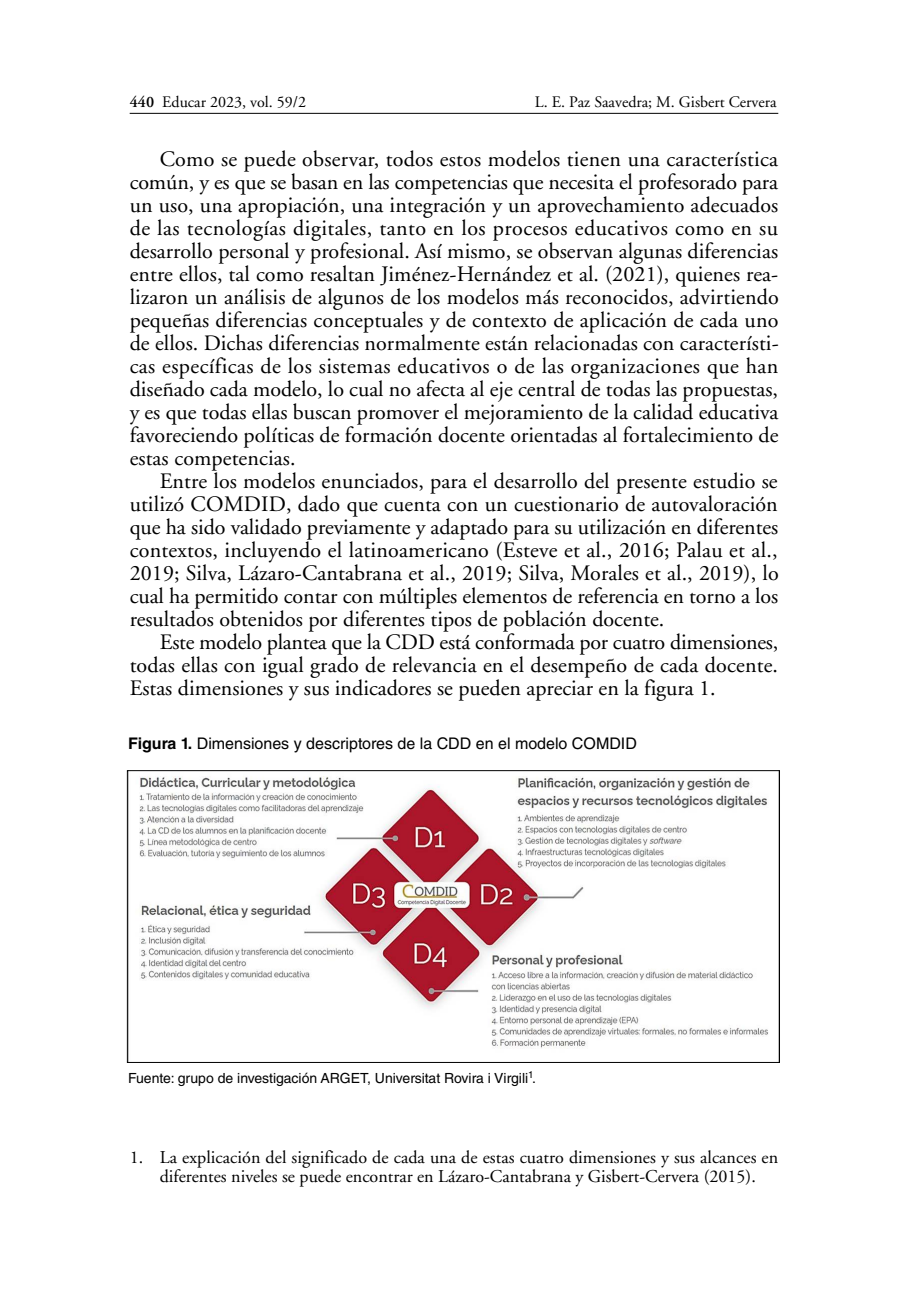
<style>
.page{position:relative;width:908px;height:1304px;background:#fff}
.page>*{position:absolute;margin:0;border:0;box-sizing:border-box;transform-origin:0 0}
.t1{font:22px/23px "Adobe Garamond";color:#000;text-align:justify}
.t2{font:18px/19px "Adobe Garamond";letter-spacing:.005em;color:#000;text-align:center}
.t3{font:16px "Helvetica LT Std";color:#000}
.t4{font:16px "Adobe Garamond";color:#000}
.t5{font:14px "Helvetica LT Std";color:#000}
.s1{font-weight:600}
.s2{font-weight:700}
</style>
<div class="page">
<hr style="left:130px;top:113px;width:648px;height:1px;background:#000">
<img style="left:139px;top:776px;width:629px;height:272px">
<p class="t4" style="left:130px;top:93px;width:178px"><span class="s1">440</span> Educar 2023, vol. 59/2</p>
<p class="t4" style="left:534px;top:93px;width:243px">L. E. Paz Saavedra; M. Gisbert Cervera</p>
<p class="t1" style="left:130px;top:149px;width:650px;text-indent:30px">Como se puede observar, todos estos modelos tienen una característica común, y es que se basan en las competencias que necesita el profesorado para un uso, una apropiación, una integración y un aprovechamiento adecuados de las tecnologías digitales, tanto en los procesos educativos como en su desarrollo personal y profesional. Así mismo, se observan algunas diferencias entre ellos, tal como resaltan Jiménez-Hernández et al. (2021), quienes rea&shy;lizaron un análisis de algunos de los modelos más reconocidos, advirtiendo pequeñas diferencias conceptuales y de contexto de aplicación de cada uno de ellos. Dichas diferencias normalmente están relacionadas con característi&shy;cas específicas de los sistemas educativos o de las organizaciones que han diseñado cada modelo, lo cual no afecta al eje central de todas las propuestas, y es que todas ellas buscan promover el mejoramiento de la calidad educativa favoreciendo políticas de formación docente orientadas al fortalecimiento de estas competencias.</p>
<p class="t1" style="left:130px;top:470px;width:650px;text-indent:30px">Entre los modelos enunciados, para el desarrollo del presente estudio se utilizó COMDID, dado que cuenta con un cuestionario de autovaloración que ha sido validado previamente y adaptado para su utilización en diferentes contextos, incluyendo el latinoamericano (Esteve et al., 2016; Palau et al., 2019; Silva, Lázaro-Cantabrana et al., 2019; Silva, Morales et al., 2019), lo cual ha permitido contar con múltiples elementos de referencia en torno a los resultados obtenidos por diferentes tipos de población docente.</p>
<p class="t1" style="left:130px;top:632px;width:649px;text-indent:30px">Este modelo plantea que la CDD está conformada por cuatro dimensiones, todas ellas con igual grado de relevancia en el desempeño de cada docente.<br>Estas dimensiones y sus indicadores se pueden apreciar en la figura 1.</p>
<p class="t3" style="left:128px;top:734px;width:510px"><span class="s2">Figura 1.</span> Dimensiones y descriptores de la CDD en el modelo COMDID</p>
<p class="t5" style="left:128px;top:1070px;width:409px">Fuente: grupo de investigación ARGET, Universitat Rovira i Virgili<sup>1</sup>.</p>
<p class="t2" style="left:130px;top:1148px;width:649px">1. La explicación del significado de cada una de estas cuatro dimensiones y sus alcances en diferentes niveles se puede encontrar en Lázaro-Cantabrana y Gisbert-Cervera (2015).</p>
</div>
